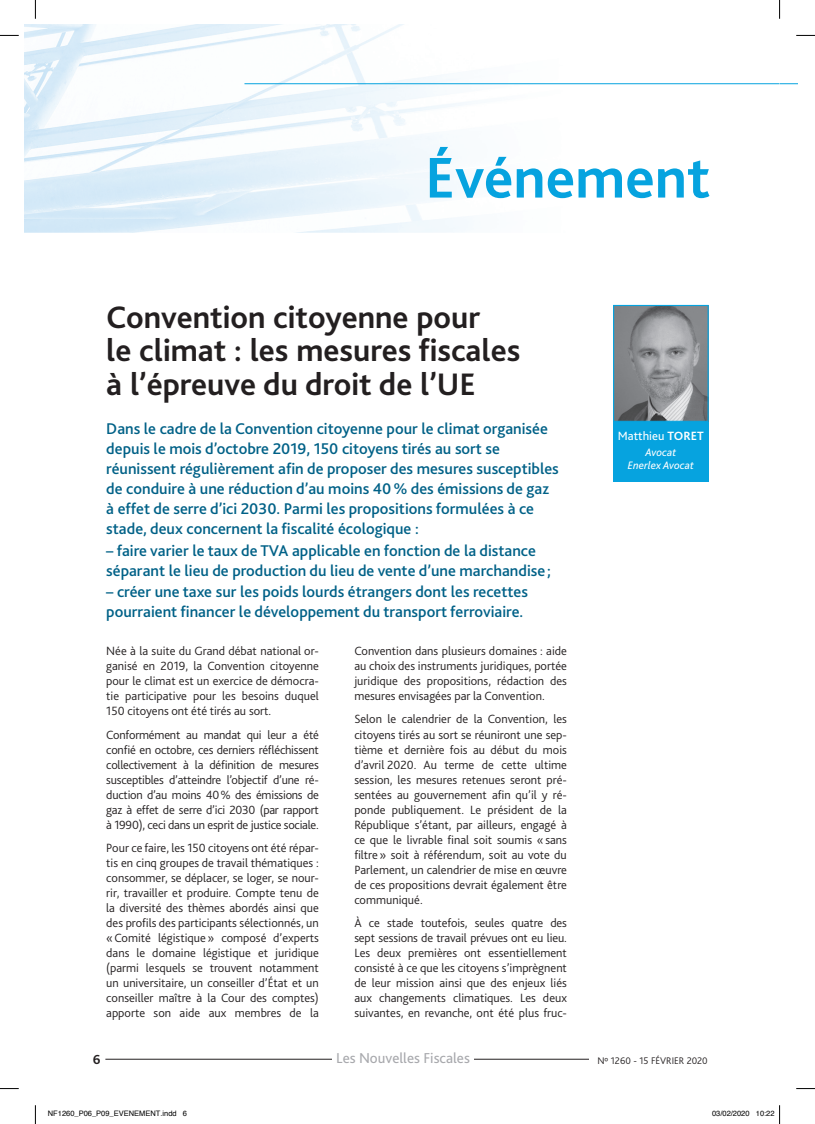
<style>
.page{position:relative;width:815px;height:1124px;background:#fff}
.page>*{position:absolute;margin:0;border:0;box-sizing:border-box;transform-origin:0 0}
.t1{font:700 60px "Bliss 2";color:#06a3df}
.t2{font:700 32.5px/33.8px "Bliss 2";color:#231f20}
.t3{font:500 16.25px/20px "Bliss 2";color:#006187}
.t4{font:15px "Bliss 2";color:#a8a9ad}
.t5{font:700 13.75px "Bliss 2";color:#231f20}
.t6{font:300 12.5px/15px "Bliss 2";color:#231f20;text-align:justify}
.t7{font:12.5px "Bliss 2";color:#fff}
.t8{font:italic 11.25px/12.5px "Bliss 2";color:#fff;text-align:center}
.t9{font:300 10px "Bliss 2";color:#231f20}
.t10{font:7.5px "Helvetica";color:#000}
.s1{font-weight:700}
</style>
<div class="page">
<svg style="left:779px;top:83px;width:18px;height:1px"></svg>
<img style="left:25px;top:25px;width:558px;height:208px">
<hr style="left:244px;top:83px;width:535px;height:1px;background:#06a3df">
<hr style="left:105px;top:1058px;width:569px;height:1px;background:#231f20">
<div style="left:332px;top:1047px;width:142px;height:18px;background:#fff"></div>
<div style="left:589px;top:1052px;width:119px;height:13px;background:#fff"></div>
<img style="left:615px;top:307px;width:92px;height:113px">
<div style="left:613px;top:305px;width:96px;height:117px;border:1px solid #06a3df"></div>
<div style="left:613px;top:422px;width:96px;height:59px;background:#06a3df"></div>
<svg style="left:0;top:35px;width:19px;height:1px"></svg>
<svg style="left:796px;top:35px;width:19px;height:1px"></svg>
<svg style="left:0;top:1088px;width:19px;height:1px"></svg>
<svg style="left:796px;top:1088px;width:19px;height:1px"></svg>
<svg style="left:35px;top:0;width:1px;height:19px"></svg>
<svg style="left:35px;top:1105px;width:1px;height:18px"></svg>
<svg style="left:779px;top:0;width:1px;height:19px"></svg>
<svg style="left:779px;top:1105px;width:1px;height:18px"></svg>
<h1 class="t1" style="left:425px;top:140px;width:287px">Événement</h1>
<h2 class="t2" style="left:106px;top:299px;width:416px">Convention citoyenne pour<br>le climat : les mesures fiscales à l’épreuve du droit de l’UE</h2>
<p class="t3" style="left:106px;top:418px;width:454px">Dans le cadre de la Convention citoyenne pour le climat organisée depuis le mois d’octobre 2019, 150 citoyens tirés au sort se réunissent régulièrement afin de proposer des mesures susceptibles de conduire à une réduction d’au moins 40% des émissions de gaz à effet de serre d’ici 2030. Parmi les propositions formulées à ce stade, deux concernent la fiscalité écologique :</p>
<h3 class="t3" style="left:106px;top:540px;width:446px">– faire varier le taux de TVA applicable en fonction de la distance séparant le lieu de production du lieu de vente d’une marchandise ;</h3>
<h3 class="t3" style="left:106px;top:581px;width:423px">– créer une taxe sur les poids lourds étrangers dont les recettes pourraient financer le développement du transport ferroviaire.</h3>
<p class="t6" style="left:106px;top:643px;width:214px">Née à la suite du Grand débat national or&shy;ganisé en 2019, la Convention citoyenne pour le climat est un exercice de démocra&shy;tie participative pour les besoins duquel 150 citoyens ont été tirés au sort.</p>
<p class="t6" style="left:106px;top:726px;width:214px">Conformément au mandat qui leur a été confié en octobre, ces derniers réfléchissent collectivement à la définition de mesures susceptibles d’atteindre l’objectif d’une ré&shy;duction d’au moins 40% des émissions de gaz à effet de serre d’ici 2030 (par rapport à 1990), ceci dans un esprit de justice sociale.</p>
<p class="t6" style="left:106px;top:839px;width:214px">Pour ce faire, les 150 citoyens ont été répar&shy;tis en cinq groupes de travail thématiques : consommer, se déplacer, se loger, se nour&shy;rir, travailler et produire. Compte tenu de la diversité des thèmes abordés ainsi que des profils des participants sélectionnés, un «Comité légistique» composé d’experts dans le domaine légistique et juridique (parmi lesquels se trouvent notamment un universitaire, un conseiller d’État et un conseiller maître à la Cour des comptes) apporte son aide aux membres de la</p>
<p class="t6" style="left:354px;top:643px;width:214px">Convention dans plusieurs domaines : aide au choix des instruments juridiques, portée juridique des propositions, rédaction des mesures envisagées par la Convention.</p>
<p class="t6" style="left:354px;top:711px;width:214px">Selon le calendrier de la Convention, les citoyens tirés au sort se réuniront une sep&shy;tième et dernière fois au début du mois d’avril 2020. Au terme de cette ultime session, les mesures retenues seront pré&shy;sentées au gouvernement afin qu’il y ré&shy;ponde publiquement. Le président de la République s’étant, par ailleurs, engagé à ce que le livrable final soit soumis «sans filtre» soit à référendum, soit au vote du Parlement, un calendrier de mise en œuvre de ces propositions devrait également être communiqué.</p>
<p class="t6" style="left:354px;top:914px;width:214px">À ce stade toutefois, seules quatre des sept sessions de travail prévues ont eu lieu.<br>Les deux premières ont essentiellement consisté à ce que les citoyens s’imprègnent de leur mission ainsi que des enjeux liés aux changements climatiques. Les deux suivantes, en revanche, ont été plus fruc-</p>
<p class="t7" style="left:618px;top:428px;width:88px">Matthieu <span class="s1">TORET</span></p>
<p class="t8" style="left:628px;top:446px;width:67px">Avocat<br>Enerlex Avocat</p>
<p class="t5" style="left:93px;top:1050px;width:9px">6</p>
<p class="t4" style="left:336px;top:1048px;width:135px">Les Nouvelles Fiscales</p>
<p class="t9" style="left:597px;top:1054px;width:112px">Nº 1260 - 15 FÉVRIER 2020</p>
<p class="t10" style="left:48px;top:1107px;width:141px">NF1260_P06_P09_EVENEMENT.indd 6</p>
<p class="t10" style="left:712px;top:1107px;width:64px">03/02/2020 10:22</p>
</div>
